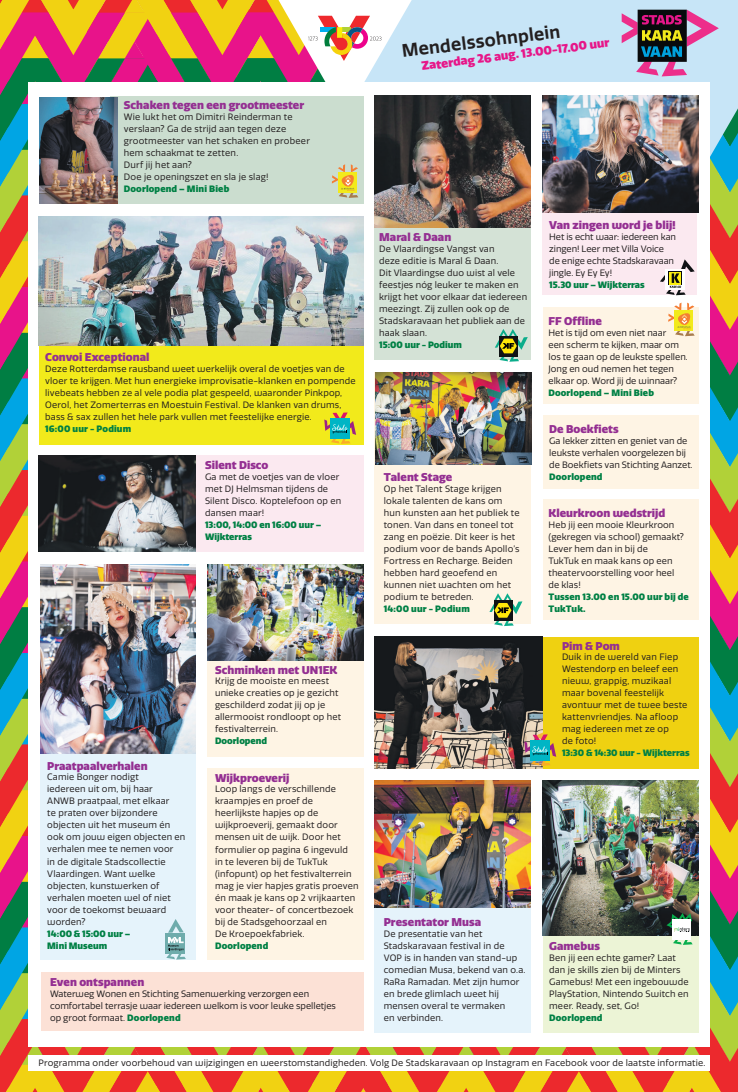
<style>
.page{position:relative;width:738px;height:1092px;background:#fff}
.page>*{position:absolute;margin:0;border:0;box-sizing:border-box;transform-origin:0 0}
.t1{font:600 17.6px "Quatro";color:#231f20}
.t2{font:900 11.8px "Quatro";color:#e71689}
.t3{font:900 11px "Quatro";letter-spacing:.005em;color:#942f92}
.t4{font:9px/12px "Quatro";letter-spacing:.015em;color:#231f20}
.t5{font:900 9px/12px "Quatro";letter-spacing:.005em;color:#008044}
.t6{font:9px/12px "Quatro";letter-spacing:-.005em;color:#231f20}
.s1{font-weight:900;color:#008044}
</style>
<div class="page">
<img style="left:0;top:0;width:737px;height:1091px">
<p class="t3" style="left:124px;top:99px;width:182px">Schaken tegen een grootmeester</p>
<p class="t4" style="left:124px;top:111px;width:187px">Wie lukt het om Dimitri Reinderman te verslaan? Ga de strijd aan tegen deze grootmeester van het schaken en probeer hem schaakmat te zetten.<br>Durf jij het aan?<br>Doe je openingszet en sla je slag!</p>
<p class="t5" style="left:124px;top:183px;width:107px">Doorlopend – Mini Bieb</p>
<p class="t3" style="left:45px;top:351px;width:106px">Convoi Exceptional</p>
<p class="t4" style="left:45px;top:363px;width:311px">Deze Rotterdamse rausband weet werkelijk overal de voetjes van de vloer te krijgen. Met hun energieke improvisatie-klanken en pompende livebeats hebben ze al vele podia plat gespeeld, waaronder Pinkpop, Oerol, het Zomerterras en Moestuin Festival. De klanken van drums, bass &amp; sax zullen het hele park vullen met feestelijke energie.</p>
<p class="t5" style="left:45px;top:423px;width:87px">16:00 uur - Podium</p>
<p class="t3" style="left:205px;top:459px;width:65px">Silent Disco</p>
<p class="t4" style="left:205px;top:471px;width:138px">Ga met de voetjes van de vloer met DJ Helmsman tijdens de<br>Silent Disco. Koptelefoon op en dansen maar!</p>
<p class="t5" style="left:205px;top:519px;width:118px">13:00, 14:00 en 16:00 uur –<br>Wijkterras</p>
<p class="t3" style="left:47px;top:759px;width:102px">Praatpaalverhalen</p>
<p class="t4" style="left:47px;top:771px;width:140px">Camie Bonger nodigt<br>iedereen uit om, bij haar<br>ANWB praatpaal, met elkaar<br>te praten over bijzondere objecten uit het museum én ook om jouw eigen objecten en verhalen mee te nemen voor<br>in de digitale Stadscollectie<br>Vlaardingen. Want welke objecten, kunstwerken of verhalen moeten wel of niet voor de toekomst bewaard worden?</p>
<p class="t5" style="left:47px;top:927px;width:85px">14:00 &amp; 15:00 uur –<br>Mini Museum</p>
<p class="t3" style="left:215px;top:663px;width:124px">Schminken met UN1EK</p>
<p class="t4" style="left:215px;top:675px;width:127px">Krijg de mooiste en meest unieke creaties op je gezicht geschilderd zodat jij op je allermooist rondloopt op het festivalterrein.</p>
<p class="t5" style="left:215px;top:735px;width:54px">Doorlopend</p>
<p class="t3" style="left:215px;top:771px;width:76px">Wijkproeverij</p>
<p class="t4" style="left:215px;top:783px;width:145px">Loop langs de verschillende kraampjes en proef de heerlijkste hapjes op de wijkproeverij, gemaakt door mensen uit de wijk. Door het formulier op pagina 6 ingevuld<br>in te leveren bij de TukTuk (infopunt) op het festivalterrein mag je vier hapjes gratis proeven én maak je kans op 2 vrijkaarten voor theater- of concertbezoek bij de Stadsgehoorzaal en<br>De Kroepoekfabriek.</p>
<p class="t5" style="left:215px;top:939px;width:55px">Doorlopend</p>
<p class="t3" style="left:50px;top:975px;width:96px">Even ontspannen</p>
<p class="t4" style="left:50px;top:987px;width:287px">Waterweg Wonen en Stichting Samenwerking verzorgen een comfortabel terrasje waar iedereen welkom is voor leuke spelletjes op groot formaat. <span class="s1">Doorlopend</span></p>
<h1 class="t1" style="left:400px;top:41px;width:161px;rotate:-7deg">Mendelssohnplein</h1>
<h2 class="t2" style="left:420px;top:59px;width:190px;rotate:-7deg">Zaterdag 26 aug. 13.00-17.00 uur</h2>
<p class="t3" style="left:379px;top:231px;width:73px">Maral &amp; Daan</p>
<p class="t4" style="left:379px;top:243px;width:149px">De Vlaardingse Vangst van<br>deze editie is Maral &amp; Daan.<br>Dit Vlaardingse duo wist al vele feestjes nóg leuker te maken en krijgt het voor elkaar dat iedereen meezingt. Zij zullen ook op de<br>Stadskaravaan het publiek aan de haak slaan.</p>
<p class="t5" style="left:379px;top:339px;width:84px">15:00 uur - Podium</p>
<p class="t3" style="left:383px;top:471px;width:70px">Talent Stage</p>
<p class="t4" style="left:383px;top:483px;width:137px">Op het Talent Stage krijgen lokale talenten de kans om hun kunsten aan het publiek te tonen. Van dans en toneel tot zang en poëzie. Dit keer is het podium voor de bands Apollo’s<br>Fortress en Recharge. Beiden hebben hard geoefend en kunnen niet wachten om het podium te betreden.</p>
<p class="t5" style="left:383px;top:603px;width:87px">14:00 uur - Podium</p>
<p class="t3" style="left:549px;top:219px;width:128px">Van zingen word je blij!</p>
<p class="t6" style="left:549px;top:231px;width:128px">Het is echt waar: iedereen kan zingen! Leer met Villa Voice de enige echte Stadskaravaan jingle. Ey Ey Ey!</p>
<p class="t5" style="left:549px;top:279px;width:97px">15.30 uur – Wijkterras</p>
<p class="t3" style="left:548px;top:315px;width:55px">FF Offline</p>
<p class="t4" style="left:548px;top:327px;width:141px">Het is tijd om even niet naar<br>een scherm te kijken, maar om los te gaan op de leukste spellen.<br>Jong en oud nemen het tegen elkaar op. Word jij de winnaar?</p>
<p class="t5" style="left:548px;top:387px;width:107px">Doorlopend – Mini Bieb</p>
<p class="t3" style="left:549px;top:423px;width:71px">De Boekfiets</p>
<p class="t4" style="left:549px;top:435px;width:145px">Ga lekker zitten en geniet van de leukste verhalen voorgelezen bij de Boekfiets van Stichting Aanzet.</p>
<p class="t5" style="left:549px;top:471px;width:55px">Doorlopend</p>
<p class="t3" style="left:548px;top:507px;width:118px">Kleurkroon wedstrijd</p>
<p class="t4" style="left:548px;top:519px;width:137px">Heb jij een mooie Kleurkroon (gekregen via school) gemaakt?<br>Lever hem dan in bij de<br>TukTuk en maak kans op een theatervoorstelling voor heel de klas!</p>
<p class="t5" style="left:548px;top:591px;width:142px">Tussen 13.00 en 15.00 uur bij de<br>TukTuk.</p>
<p class="t3" style="left:561px;top:639px;width:59px">Pim &amp; Pom</p>
<p class="t4" style="left:561px;top:651px;width:127px">Duik in de wereld van Fiep<br>Westendorp en beleef een nieuw, grappig, muzikaal maar bovenal feestelijk avontuur met de twee beste kattenvriendjes. Na afloop mag iedereen met ze op<br>de foto!</p>
<p class="t5" style="left:561px;top:747px;width:129px">13:30 &amp; 14:30 uur - Wijkterras</p>
<p class="t3" style="left:383px;top:915px;width:99px">Presentator Musa</p>
<p class="t4" style="left:383px;top:927px;width:143px">De presentatie van het<br>Stadskaravaan festival in de<br>VOP is in handen van stand-up comedian Musa, bekend van o.a.<br>RaRa Ramadan. Met zijn humor en brede glimlach weet hij mensen overal te vermaken<br>en verbinden.</p>
<p class="t3" style="left:549px;top:939px;width:52px">Gamebus</p>
<p class="t4" style="left:549px;top:951px;width:141px">Ben jij een echte gamer? Laat dan je skills zien bij de Minters<br>Gamebus! Met een ingebouwde<br>PlayStation, Nintendo Switch en meer. Ready, set, Go!</p>
<p class="t5" style="left:549px;top:1011px;width:55px">Doorlopend</p>
<p class="t4" style="left:39px;top:1057px;width:667px">Programma onder voorbehoud van wijzigingen en weerstomstandigheden. Volg De Stadskaravaan op Instagram en Facebook voor de laatste informatie.</p>
</div>
